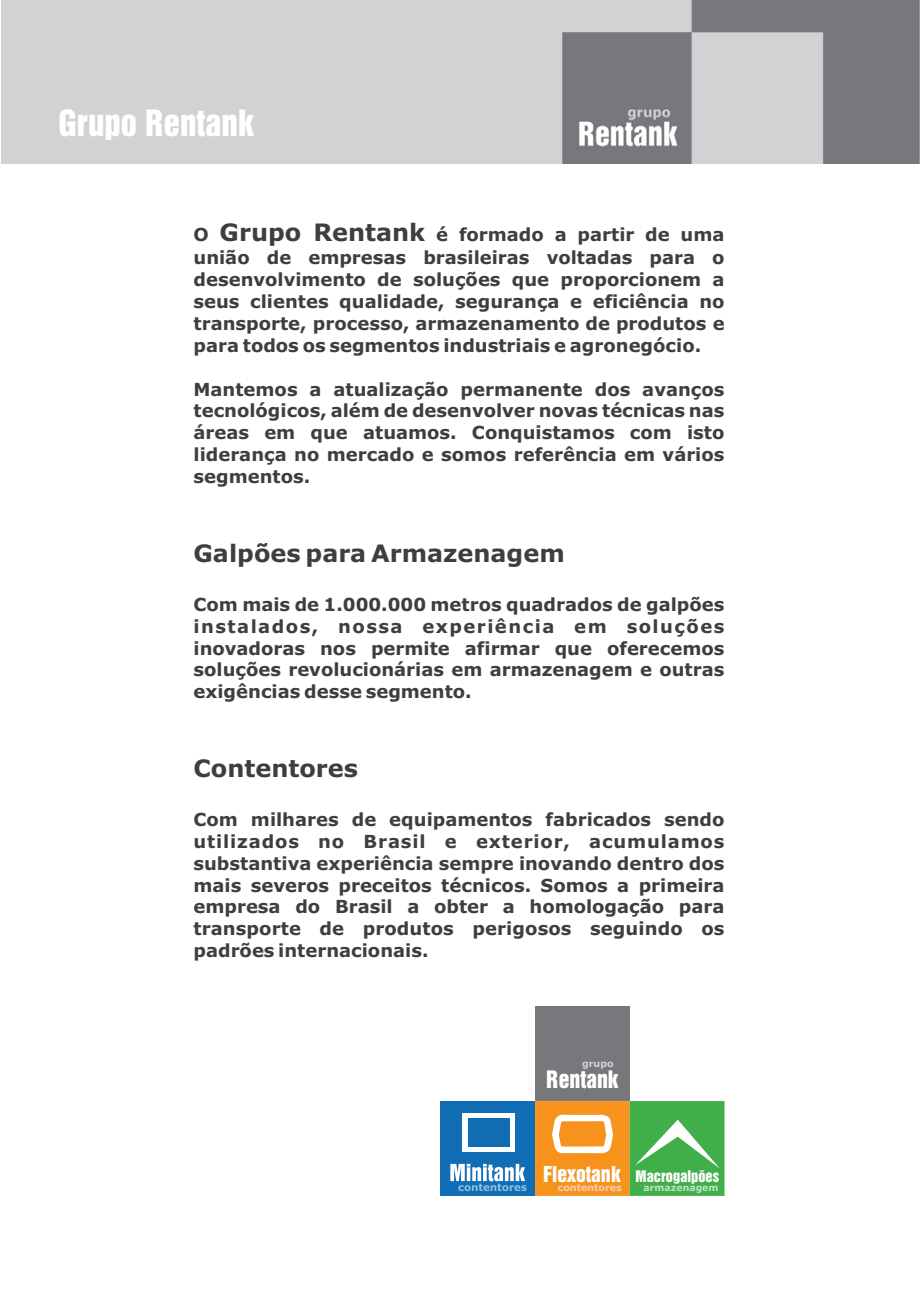
<style>
.page{position:relative;width:920px;height:1290px;background:#fff}
.page>*{position:absolute;margin:0;border:0;box-sizing:border-box;transform-origin:0 0}
.t1{font:33px "Swiss 921 BT Regular A";color:#fff}
.t2{font:700 24px "Verdana";color:#3e3e3f}
.t3{font:21.9px "Swiss 921 BT Regular A";color:#fff}
.t4{font:19.95px "Swiss 921 BT Regular A";color:#fff}
.t5{font:700 18px/21.9px "Verdana";color:#3e3e3f;text-align:justify}
.t6{font:14.55px "Swiss 921 BT Regular A";color:#fff}
.t7{font:700 9.6px "Verdana";color:#f7cdb9}
.t8{font:700 9.6px "Verdana";color:#d1d2d4}
.t9{font:700 9.45px "Verdana";color:#c4e1c9}
.s1{font-size:24px}
</style>
<div class="page">
<div style="left:535px;top:1006px;width:95px;height:95px;background:#76787b"></div>
<div style="left:535px;top:1101px;width:95px;height:95px;background:#f7931d"></div>
<svg style="left:552px;top:1115px;width:61px;height:38px"></svg>
<div style="left:630px;top:1101px;width:94px;height:95px;background:#40ae49"></div>
<svg style="left:635px;top:1120px;width:85px;height:48px"></svg>
<div style="left:440px;top:1101px;width:95px;height:95px;background:#116eb5"></div>
<svg style="left:450px;top:1164px;width:77px;height:27px"></svg>
<div style="left:463px;top:1113px;width:52px;height:38px;background:#fff"></div>
<div style="left:468px;top:1118px;width:41px;height:28px;background:#116eb5"></div>
<div style="left:1px;top:0;width:691px;height:164px;background:#d1d2d4"></div>
<img style="left:562px;top:33px;width:130px;height:131px">
<svg style="left:692px;top:0;width:227px;height:164px;background:#a0a1a4"></svg>
<h1 class="t1" style="left:58px;top:111px;width:197px">Grupo Rentank</h1>
<p class="t5" style="left:194px;top:225px;width:533px">O <span class="s1">Grupo Rentank</span> é formado a partir de uma união de empresas brasileiras voltadas para o desenvolvimento de soluções que proporcionem a seus clientes qualidade, segurança e eficiência no transporte, processo, armazenamento de produtos e para todos os segmentos industriais e agronegócio.</p>
<p class="t5" style="left:194px;top:380px;width:532px">Mantemos a atualização permanente dos avanços tecnológicos, além de desenvolver novas técnicas nas áreas em que atuamos. Conquistamos com isto liderança no mercado e somos referência em vários segmentos.</p>
<h2 class="t2" style="left:194px;top:544px;width:373px">Galpões para Armazenagem</h2>
<p class="t5" style="left:193px;top:595px;width:532px">Com mais de 1.000.000 metros quadrados de galpões instalados, nossa experiência em soluções inovadoras nos permite afirmar que oferecemos soluções revolucionárias em armazenagem e outras exigências desse segmento.</p>
<h2 class="t2" style="left:193px;top:759px;width:166px">Contentores</h2>
<p class="t5" style="left:193px;top:810px;width:532px">Com milhares de equipamentos fabricados sendo utilizados no Brasil e exterior, acumulamos substantiva experiência sempre inovando dentro dos mais severos preceitos técnicos. Somos a primeira empresa do Brasil a obter a homologação para transporte de produtos perigosos seguindo os padrões internacionais.</p>
<p class="t8" style="left:582px;top:1060px;width:33px">grupo</p>
<p class="t3" style="left:546px;top:1071px;width:74px">Rentank</p>
<p class="t4" style="left:543px;top:1167px;width:79px">Flexotank</p>
<p class="t7" style="left:558px;top:1183px;width:65px">contentores</p>
<p class="t6" style="left:636px;top:1171px;width:85px">Macrogalpões</p>
<p class="t9" style="left:644px;top:1184px;width:76px">armazenagem</p>
</div>
